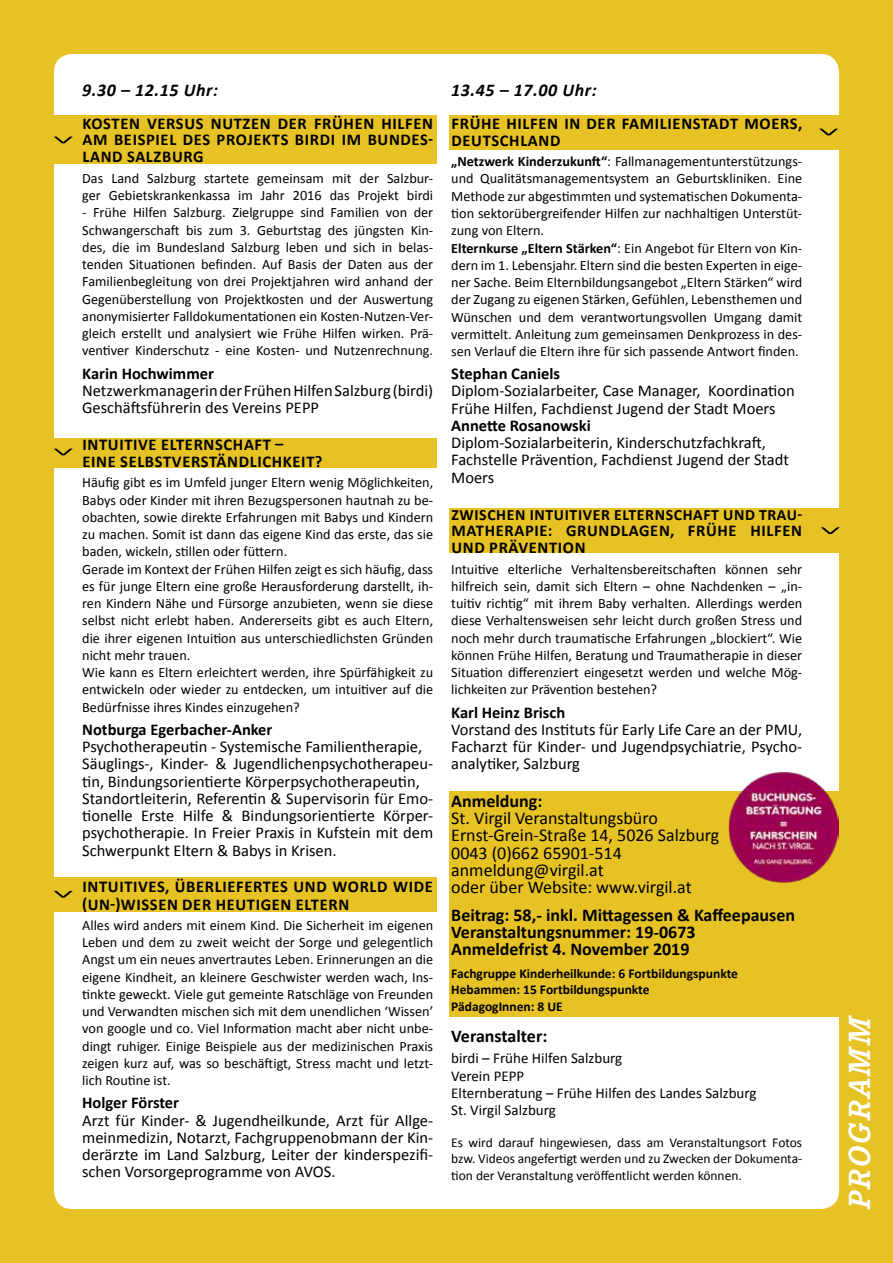
<style>
.page{position:relative;width:893px;height:1263px;background:#e7c225}
.page>*{position:absolute;margin:0;border:0;box-sizing:border-box;transform-origin:0 0}
.t1{font:italic 700 30px "Corporate EBQ";color:#fff}
.t2{font:18px/17.2px "Calibri";color:#000}
.t3{font:700 18px/17.2px "Calibri";color:#000}
.t4{font:italic 700 18px "Calibri";letter-spacing:.03em;color:#000}
.t5{font:16.5px/17.2px "Calibri";color:#000}
.t6{font:700 16.5px/17.2px "Calibri";letter-spacing:.04em;color:#000}
.t7{font:700 16.5px "Calibri";color:#000}
.t8{font:700 15.75px "Calibri";letter-spacing:.04em;color:#000}
.t9{font:15px/17.2px "Calibri";color:#000}
.t10{font:14.25px/17.2px "Calibri";color:#000}
.t11{font:13.5px/16.5px "Calibri";color:#000;text-align:justify}
.t12{font:700 13.5px/16.5px "Calibri";color:#000}
.s1{font-weight:700}
</style>
<div class="page">
<div style="left:54px;top:54px;width:785px;height:1155px;background:#fff;border-radius:18px"></div>
<div style="left:449px;top:791px;width:444px;height:225px;background:#e7c225"></div>
<div style="left:449px;top:115px;width:444px;height:35px;background:#e7c225"></div>
<div style="left:449px;top:509px;width:444px;height:44px;background:#e7c225"></div>
<div style="left:0;top:878px;width:436px;height:34px;background:#e7c225"></div>
<div style="left:0;top:438px;width:436px;height:30px;background:#e7c225"></div>
<div style="left:0;top:115px;width:436px;height:48px;background:#e7c225"></div>
<img style="left:728px;top:772px;width:111px;height:110px">
<svg style="left:54px;top:449px;width:19px;height:6px"></svg>
<svg style="left:54px;top:891px;width:19px;height:7px"></svg>
<svg style="left:821px;top:527px;width:19px;height:7px"></svg>
<svg style="left:819px;top:129px;width:19px;height:6px"></svg>
<svg style="left:54px;top:137px;width:19px;height:6px"></svg>
<p class="t4" style="left:82px;top:79px;width:137px">9.30 – 12.15 Uhr:</p>
<p class="t6" style="left:83px;top:114px;width:352px;line-height:16.8px;text-align:justify">KOSTEN VERSUS NUTZEN DER FRÜHEN HILFEN AM BEISPIEL DES PROJEKTS BIRDI IM BUNDES-LAND SALZBURG</p>
<p class="t10" style="left:82px;top:169px;width:352px">Das Land Salzburg startete gemeinsam mit der Salzbur&shy;ger Gebietskrankenkassa im Jahr 2016 das Projekt birdi</p>
<p class="t10" style="left:82px;top:203px;width:353px;text-align:justify">- Frühe Hilfen Salzburg. Zielgruppe sind Familien von der Schwangerschaft bis zum 3. Geburtstag des jüngsten Kin&shy;des, die im Bundesland Salzburg leben und sich in belas&shy;tenden Situationen befinden. Auf Basis der Daten aus der Familienbegleitung von drei Projektjahren wird anhand der Gegenüberstellung von Projektkosten und der Auswertung anonymisierter Falldokumentationen ein Kosten-Nutzen-Ver&shy;gleich erstellt und analysiert wie Frühe Hilfen wirken. Prä&shy;ventiver Kinderschutz - eine Kosten- und Nutzenrechnung.</p>
<p class="t7" style="left:82px;top:363px;width:133px">Karin Hochwimmer</p>
<p class="t5" style="left:82px;top:381px;width:352px">Netzwerkmanagerin der Frühen Hilfen Salzburg (birdi)<br>Geschäftsführerin des Vereins PEPP</p>
<p class="t6" style="left:83px;top:435px;width:241px">INTUITIVE ELTERNSCHAFT –<br>EINE SELBSTVERSTÄNDLICHKEIT?</p>
<p class="t10" style="left:82px;top:473px;width:353px">Häufig gibt es im Umfeld junger Eltern wenig Möglichkeiten, Babys oder Kinder mit ihren Bezugspersonen hautnah zu be&shy;obachten, sowie direkte Erfahrungen mit Babys und Kindern zu machen. Somit ist dann das eigene Kind das erste, das sie baden, wickeln, stillen oder füttern.<br>Gerade im Kontext der Frühen Hilfen zeigt es sich häufig, dass es für junge Eltern eine große Herausforderung darstellt, ih&shy;ren Kindern Nähe und Fürsorge anzubieten, wenn sie diese selbst nicht erlebt haben. Andererseits gibt es auch Eltern, die ihrer eigenen Intuition aus unterschiedlichsten Gründen nicht mehr trauen.<br>Wie kann es Eltern erleichtert werden, ihre Spürfähigkeit zu entwickeln oder wieder zu entdecken, um intuitiver auf die Bedürfnisse ihres Kindes einzugehen?</p>
<p class="t7" style="left:82px;top:719px;width:192px">Notburga Egerbacher-Anker</p>
<p class="t5" style="left:82px;top:737px;width:353px">Psychotherapeutin - Systemische Familientherapie, Säuglings-, Kinder- &amp; Jugendlichenpsychotherapeu&shy;tin, Bindungsorientierte Körperpsychotherapeutin, Standortleiterin, Referentin &amp; Supervisorin für Emo&shy;tionelle Erste Hilfe &amp; Bindungsorientierte Körper&shy;psychotherapie. In Freier Praxis in Kufstein mit dem Schwerpunkt Eltern &amp; Babys in Krisen.</p>
<p class="t6" style="left:82px;top:877px;width:352px">INTUITIVES, ÜBERLIEFERTES UND WORLD WIDE (UN-)WISSEN DER HEUTIGEN ELTERN</p>
<p class="t10" style="left:82px;top:916px;width:353px;text-align:justify">Alles wird anders mit einem Kind. Die Sicherheit im eigenen Leben und dem zu zweit weicht der Sorge und gelegentlich Angst um ein neues anvertrautes Leben. Erinnerungen an die eigene Kindheit, an kleinere Geschwister werden wach, Ins&shy;tinkte geweckt. Viele gut gemeinte Ratschläge von Freunden und Verwandten mischen sich mit dem unendlichen ‘Wissen’ von google und co. Viel Information macht aber nicht unbe&shy;dingt ruhiger. Einige Beispiele aus der medizinischen Praxis zeigen kurz auf, was so beschäftigt, Stress macht und letzt&shy;lich Routine ist.</p>
<p class="t7" style="left:82px;top:1092px;width:98px">Holger Förster</p>
<p class="t5" style="left:82px;top:1111px;width:353px;text-align:justify">Arzt für Kinder- &amp; Jugendheilkunde, Arzt für Allge&shy;meinmedizin, Notarzt, Fachgruppenobmann der Kin&shy;derärzte im Land Salzburg, Leiter der kinderspezifi&shy;schen Vorsorgeprogramme von AVOS.</p>
<p class="t4" style="left:451px;top:79px;width:147px">13.45 – 17.00 Uhr:</p>
<p class="t6" style="left:452px;top:114px;width:352px">FRÜHE HILFEN IN DER FAMILIENSTADT MOERS,<br>DEUTSCHLAND</p>
<p class="t10" style="left:451px;top:152px;width:352px"><span class="s1">„Netzwerk Kinderzukunft“</span>: Fallmanagementunterstützungs&shy;und Qualitätsmanagementsystem an Geburtskliniken. Eine Methode zur abgestimmten und systematischen Dokumenta&shy;tion sektorübergreifender Hilfen zur nachhaltigen Unterstüt&shy;zung von Eltern.<br><span class="s1">Elternkurse „Eltern Stärken“</span>: Ein Angebot für Eltern von Kin&shy;dern im 1. Lebensjahr. Eltern sind die besten Experten in eige&shy;ner Sache. Beim Elternbildungsangebot „Eltern Stärken“ wird der Zugang zu eigenen Stärken, Gefühlen, Lebensthemen und Wünschen und dem verantwortungsvollen Umgang damit vermittelt. Anleitung zum gemeinsamen Denkprozess in des&shy;sen Verlauf die Eltern ihre für sich passende Antwort finden.</p>
<p class="t7" style="left:451px;top:363px;width:110px">Stephan Caniels</p>
<p class="t5" style="left:451px;top:382px;width:345px">Diplom-Sozialarbeiter, Case Manager, Koordination<br>Frühe Hilfen, Fachdienst Jugend der Stadt Moers</p>
<p class="t7" style="left:451px;top:415px;width:141px">Annette Rosanowski</p>
<p class="t5" style="left:451px;top:433px;width:339px">Diplom-Sozialarbeiterin, Kinderschutzfachkraft,<br>Fachstelle Prävention, Fachdienst Jugend der Stadt<br>Moers</p>
<p class="t8" style="left:452px;top:504px;width:352px">ZWISCHEN INTUITIVER ELTERNSCHAFT UND TRAU-</p>
<p class="t6" style="left:452px;top:521px;width:352px">MATHERAPIE: GRUNDLAGEN, FRÜHE HILFEN<br>UND PRÄVENTION</p>
<p class="t10" style="left:451px;top:559px;width:353px;text-align:justify">Intuitive elterliche Verhaltensbereitschaften können sehr hilfreich sein, damit sich Eltern – ohne Nachdenken – „in&shy;tuitiv richtig“ mit ihrem Baby verhalten. Allerdings werden diese Verhaltensweisen sehr leicht durch großen Stress und noch mehr durch traumatische Erfahrungen „blockiert“. Wie können Frühe Hilfen, Beratung und Traumatherapie in dieser Situation differenziert eingesetzt werden und welche Mög&shy;lichkeiten zur Prävention bestehen?</p>
<p class="t7" style="left:451px;top:702px;width:116px">Karl Heinz Brisch</p>
<p class="t5" style="left:451px;top:720px;width:353px;text-align:justify">Vorstand des Instituts für Early Life Care an der PMU, Facharzt für Kinder- und Jugendpsychiatrie, Psycho&shy;analytiker, Salzburg</p>
<p class="t3" style="left:451px;top:791px;width:93px">Anmeldung:</p>
<p class="t2" style="left:451px;top:809px;width:270px">St. Virgil Veranstaltungsbüro<br>Ernst-Grein-Straße 14, 5026 Salzburg<br>0043 (0)662 65901-514 anmeldung@virgil.at<br>oder über Website: www.virgil.at</p>
<p class="t3" style="left:451px;top:905px;width:345px">Beitrag: 58,- inkl. Mittagessen &amp; Kaffeepausen<br>Veranstaltungsnummer: 19-0673<br>Anmeldefrist 4. November 2019</p>
<p class="t12" style="left:451px;top:964px;width:288px">Fachgruppe Kinderheilkunde: 6 Fortbildungspunkte<br>Hebammen: 15 Fortbildungspunkte<br>PädagogInnen: 8 UE</p>
<p class="t3" style="left:451px;top:1026px;width:98px">Veranstalter:</p>
<p class="t9" style="left:451px;top:1049px;width:307px">birdi – Frühe Hilfen Salzburg<br>Verein PEPP<br>Elternberatung – Frühe Hilfen des Landes Salzburg<br>St. Virgil Salzburg</p>
<p class="t11" style="left:451px;top:1133px;width:352px">Es wird darauf hingewiesen, dass am Veranstaltungsort Fotos bzw. Videos angefertigt werden und zu Zwecken der Dokumenta&shy;tion der Veranstaltung veröffentlicht werden können.</p>
<h1 class="t1" style="left:842px;top:1209px;width:196px;rotate:-90deg">PROGRAMM</h1>
</div>
